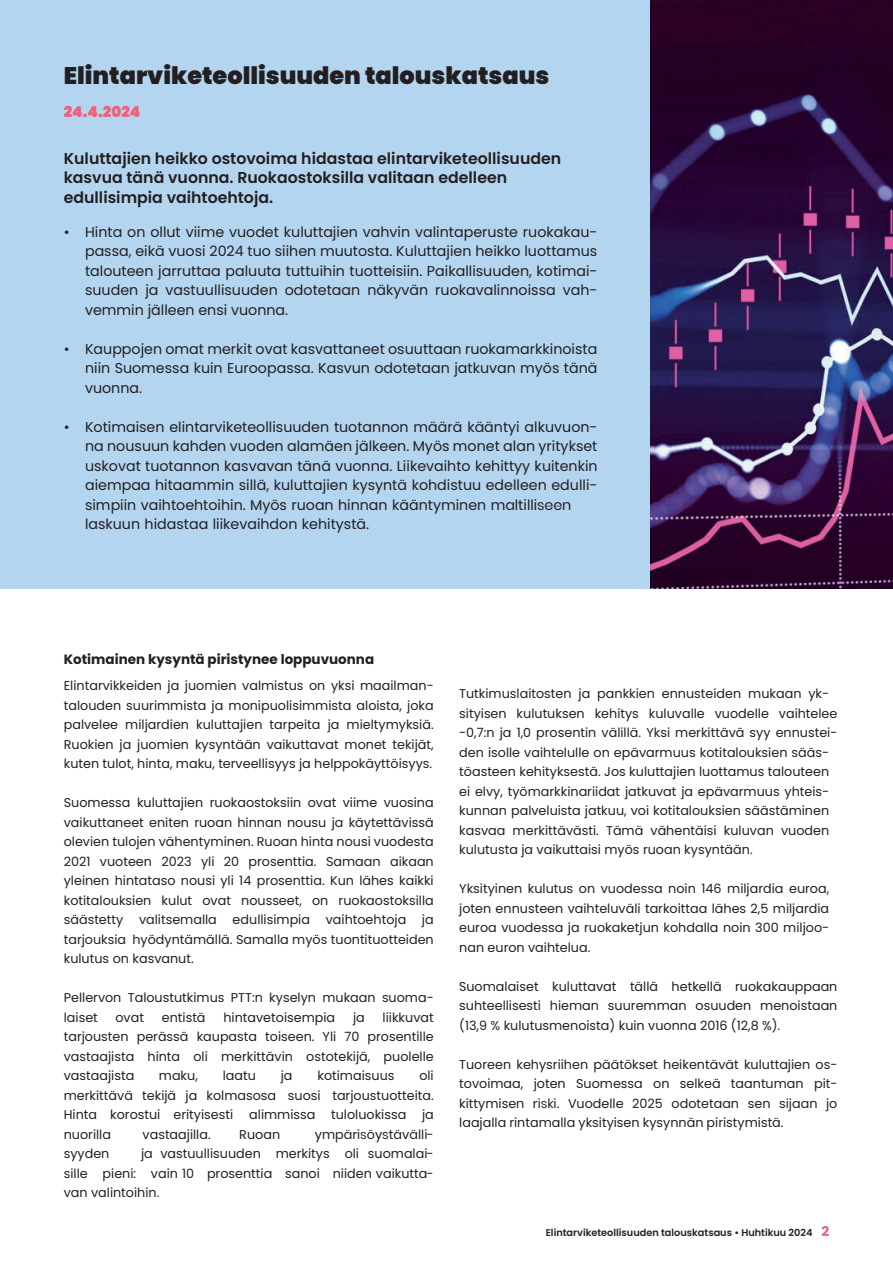
<style>
.page{position:relative;width:893px;height:1263px;background:#fff}
.page>*{position:absolute;margin:0;border:0;box-sizing:border-box;transform-origin:0 0}
.t1{font:900 24px "Poppins";color:#231f20}
.t2{font:600 15.75px/19.5px "Poppins";color:#231f20}
.t3{font:900 15px "Poppins";color:#f05e7b}
.t4{font:14.25px/19.5px "Poppins";color:#231f20;text-align:justify}
.t5{font:700 13.5px "Poppins";color:#231f20}
.t6{font:12.75px/19.5px "Poppins";color:#231f20;text-align:justify}
.t7{font:600 9.75px "Poppins";color:#231f20}
.s1{font-weight:700;font-size:13.5px;color:#f05e7b}
</style>
<div class="page">
<div style="left:0;top:0;width:893px;height:589px;background:#b4d5f0"></div>
<img style="left:651px;top:0;width:242px;height:589px">
<h1 class="t1" style="left:64px;top:61px;width:487px">Elintarviketeollisuuden talouskatsaus</h1>
<p class="t3" style="left:64px;top:103px;width:78px">24.4.2024</p>
<p class="t2" style="left:64px;top:148px;width:499px">Kuluttajien heikko ostovoima hidastaa elintarviketeollisuuden kasvua tänä vuonna. Ruokaostoksilla valitaan edelleen edullisimpia vaihtoehtoja.</p>
<p class="t4" style="left:85px;top:222px;width:514px;text-indent:-21px">• Hinta on ollut viime vuodet kuluttajien vahvin valintaperuste ruokakau&shy;passa, eikä vuosi 2024 tuo siihen muutosta. Kuluttajien heikko luottamus talouteen jarruttaa paluuta tuttuihin tuotteisiin. Paikallisuuden, kotimai&shy;suuden ja vastuullisuuden odotetaan näkyvän ruokavalinnoissa vah&shy;vemmin jälleen ensi vuonna.</p>
<p class="t4" style="left:85px;top:339px;width:514px;text-indent:-21px">• Kauppojen omat merkit ovat kasvattaneet osuuttaan ruokamarkkinoista niin Suomessa kuin Euroopassa. Kasvun odotetaan jatkuvan myös tänä vuonna.</p>
<p class="t4" style="left:85px;top:417px;width:514px;text-align:left;text-indent:-21px">• Kotimaisen elintarviketeollisuuden tuotannon määrä kääntyi alkuvuon&shy;na nousuun kahden vuoden alamäen jälkeen. Myös monet alan yritykset uskovat tuotannon kasvavan tänä vuonna. Liikevaihto kehittyy kuitenkin aiempaa hitaammin sillä, kuluttajien kysyntä kohdistuu edelleen edulli&shy;simpiin vaihtoehtoihin. Myös ruoan hinnan kääntyminen maltilliseen laskuun hidastaa liikevaihdon kehitystä.</p>
<p class="t5" style="left:64px;top:651px;width:312px">Kotimainen kysyntä piristynee loppuvuonna</p>
<p class="t6" style="left:64px;top:676px;width:371px">Elintarvikkeiden ja juomien valmistus on yksi maailman&shy;talouden suurimmista ja monipuolisimmista aloista, joka palvelee miljardien kuluttajien tarpeita ja mieltymyksiä.<br>Ruokien ja juomien kysyntään vaikuttavat monet tekijät, kuten tulot, hinta, maku, terveellisyys ja helppokäyttöisyys.</p>
<p class="t6" style="left:64px;top:793px;width:371px">Suomessa kuluttajien ruokaostoksiin ovat viime vuosina vaikuttaneet eniten ruoan hinnan nousu ja käytettävissä olevien tulojen vähentyminen. Ruoan hinta nousi vuodesta 2021 vuoteen 2023 yli 20 prosenttia. Samaan aikaan yleinen hintataso nousi yli 14 prosenttia. Kun lähes kaikki kotitalouksien kulut ovat nousseet, on ruokaostoksilla säästetty valitsemalla edullisimpia vaihtoehtoja ja tarjouksia hyödyntämällä. Samalla myös tuontituotteiden kulutus on kasvanut.</p>
<p class="t6" style="left:64px;top:988px;width:371px">Pellervon Taloustutkimus PTT:n kyselyn mukaan suoma&shy;laiset</p>
<p class="t6" style="left:64px;top:1007px;width:371px;text-indent:319px">liikkuvat tarjousten perässä kaupasta toiseen. Yli 70 prosentille vastaajista hinta oli merkittävin ostotekijä, puolelle vastaajista</p>
<p class="t6" style="left:115px;top:1007px;width:30px">ovat</p>
<p class="t6" style="left:162px;top:1007px;width:45px">entistä</p>
<p class="t6" style="left:223px;top:1007px;width:113px">hintavetoisempia</p>
<p class="t6" style="left:353px;top:1007px;width:13px">ja</p>
<p class="t6" style="left:64px;top:1066px;width:371px;text-indent:356px">oli merkittävä tekijä ja kolmasosa suosi tarjoustuotteita.<br>Hinta korostui erityisesti</p>
<p class="t6" style="left:159px;top:1066px;width:41px">maku,</p>
<p class="t6" style="left:223px;top:1066px;width:35px">laatu</p>
<p class="t6" style="left:281px;top:1066px;width:13px">ja</p>
<p class="t6" style="left:317px;top:1066px;width:79px">kotimaisuus</p>
<p class="t6" style="left:249px;top:1105px;width:186px">alimmissa tuloluokissa ja</p>
<p class="t6" style="left:64px;top:1124px;width:49px">nuorilla</p>
<p class="t6" style="left:143px;top:1124px;width:70px">vastaajilla.</p>
<p class="t6" style="left:239px;top:1124px;width:42px">Ruoan</p>
<p class="t6" style="left:315px;top:1124px;width:121px">ympärisöystävälli-</p>
<p class="t6" style="left:64px;top:1144px;width:47px">syyden</p>
<p class="t6" style="left:64px;top:1144px;width:372px;text-indent:77px">ja vastuullisuuden merkitys oli suomalai&shy;sille pieni: vain 10 prosenttia sanoi niiden vaikutta&shy;van valintoihin.</p>
<p class="t6" style="left:459px;top:684px;width:380px;text-align:left">Tutkimuslaitosten ja pankkien ennusteiden mukaan yk&shy;sityisen kulutuksen kehitys kuluvalle vuodelle vaihtelee -0,7:n ja 1,0 prosentin välillä. Yksi merkittävä syy ennustei&shy;den isolle vaihtelulle on epävarmuus kotitalouksien sääs&shy;töasteen kehityksestä. Jos kuluttajien luottamus talouteen ei elvy, työmarkkinariidat jatkuvat ja epävarmuus yhteis&shy;kunnan palveluista jatkuu, voi kotitalouksien säästäminen kasvaa merkittävästi. Tämä vähentäisi kuluvan vuoden kulutusta ja vaikuttaisi myös ruoan kysyntään.</p>
<p class="t6" style="left:459px;top:879px;width:371px">Yksityinen kulutus on vuodessa noin 146 miljardia euroa, joten ennusteen vaihteluväli tarkoittaa lähes 2,5 miljardia euroa vuodessa ja ruokaketjun kohdalla noin 300 miljoo&shy;nan euron vaihtelua.</p>
<p class="t6" style="left:459px;top:976px;width:380px">Suomalaiset kuluttavat tällä hetkellä ruokakauppaan suhteellisesti hieman suuremman osuuden menoistaan (13,9 % kulutusmenoista) kuin vuonna 2016 (12,8 %).</p>
<p class="t6" style="left:459px;top:1054px;width:380px">Tuoreen kehysriihen päätökset heikentävät kuluttajien os&shy;tovoimaa, joten Suomessa on selkeä taantuman pit&shy;kittymisen riski. Vuodelle 2025 odotetaan sen sijaan jo laajalla rintamalla yksityisen kysynnän piristymistä.</p>
<p class="t7" style="left:546px;top:1226px;width:285px">Elintarviketeollisuuden talouskatsaus • Huhtikuu 2024 <span class="s1">2</span></p>
</div>
